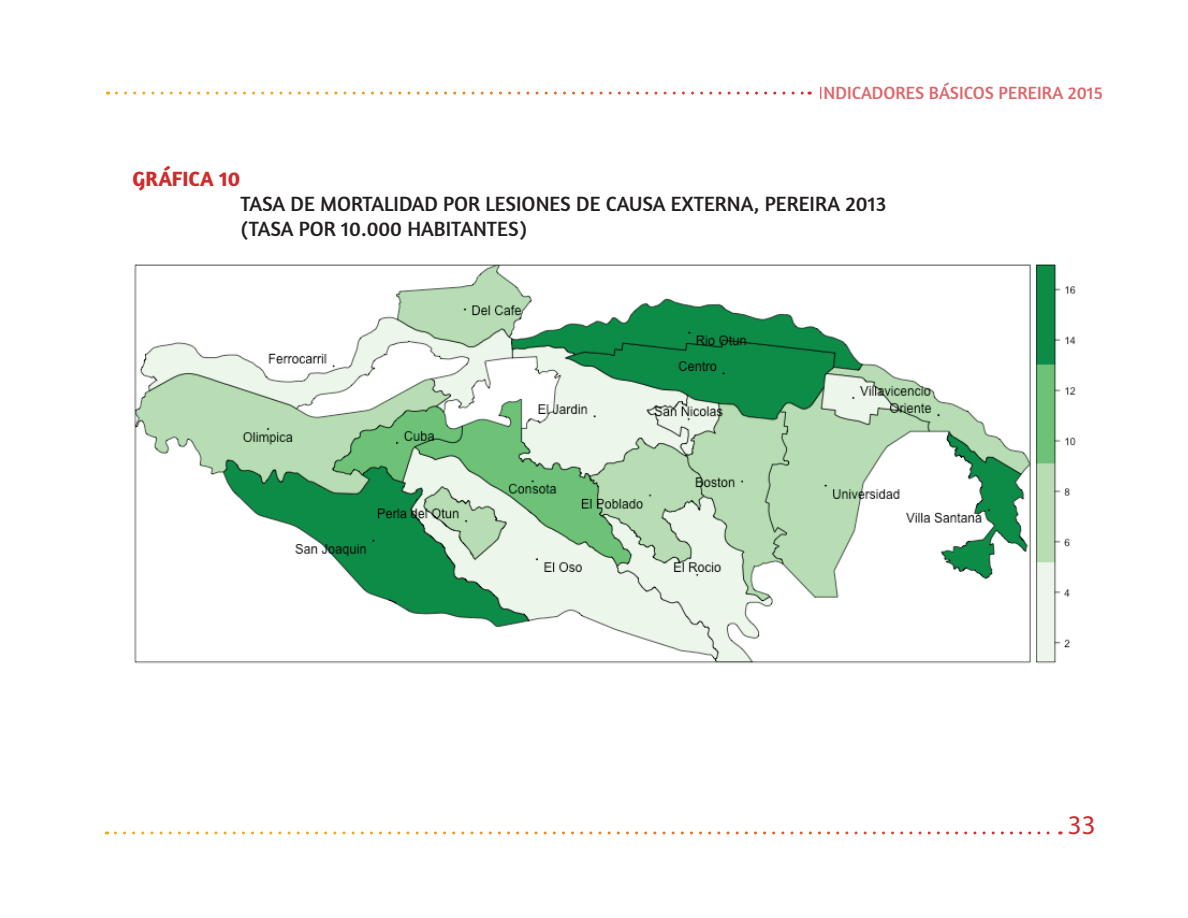
<style>
.page{position:relative;width:1188px;height:918px;background:#fff}
.page>*{position:absolute;margin:0;border:0;box-sizing:border-box;transform-origin:0 0}
.t1{font:27px "Myriad Pro";color:#d02a2e}
.t2{font:21px "Amaranth";color:#231f20}
.t3{font:700 21px "Amaranth";color:#d02b2d}
.t4{font:18px "Amaranth";color:#d1232a}
</style>
<div class="page">
<svg style="left:115px;top:831px;width:946px;height:3px"></svg>
<svg style="left:116px;top:92px;width:694px;height:3px"></svg>
<img style="left:134px;top:264px;width:942px;height:400px">
<p class="t3" style="left:133px;top:166px;width:61px">GRÁFICA</p>
<p class="t3" style="left:219px;top:166px;width:23px">10</p>
<p class="t4" style="left:819px;top:82px;width:286px">INDICADORES BÁSICOS PEREIRA 2015</p>
<p class="t2" style="left:241px;top:192px;width:23px">TASA</p>
<p class="t2" style="left:291px;top:192px;width:59px">DE MORTALIDAD</p>
<p class="t2" style="left:443px;top:192px;width:13px">POR</p>
<p class="t2" style="left:486px;top:192px;width:302px">LESIONES DE CAUSA EXTERNA, PEREIRA</p>
<p class="t2" style="left:846px;top:192px;width:42px">2013</p>
<p class="t2" style="left:241px;top:217px;width:31px">(TASA</p>
<p class="t2" style="left:299px;top:217px;width:13px">POR</p>
<p class="t2" style="left:341px;top:217px;width:79px">10.000 HABITANTES</p>
<p class="t2" style="left:519px;top:217px;width:10px">)</p>
<p class="t1" style="left:1068px;top:808px;width:29px">33</p>
</div>
